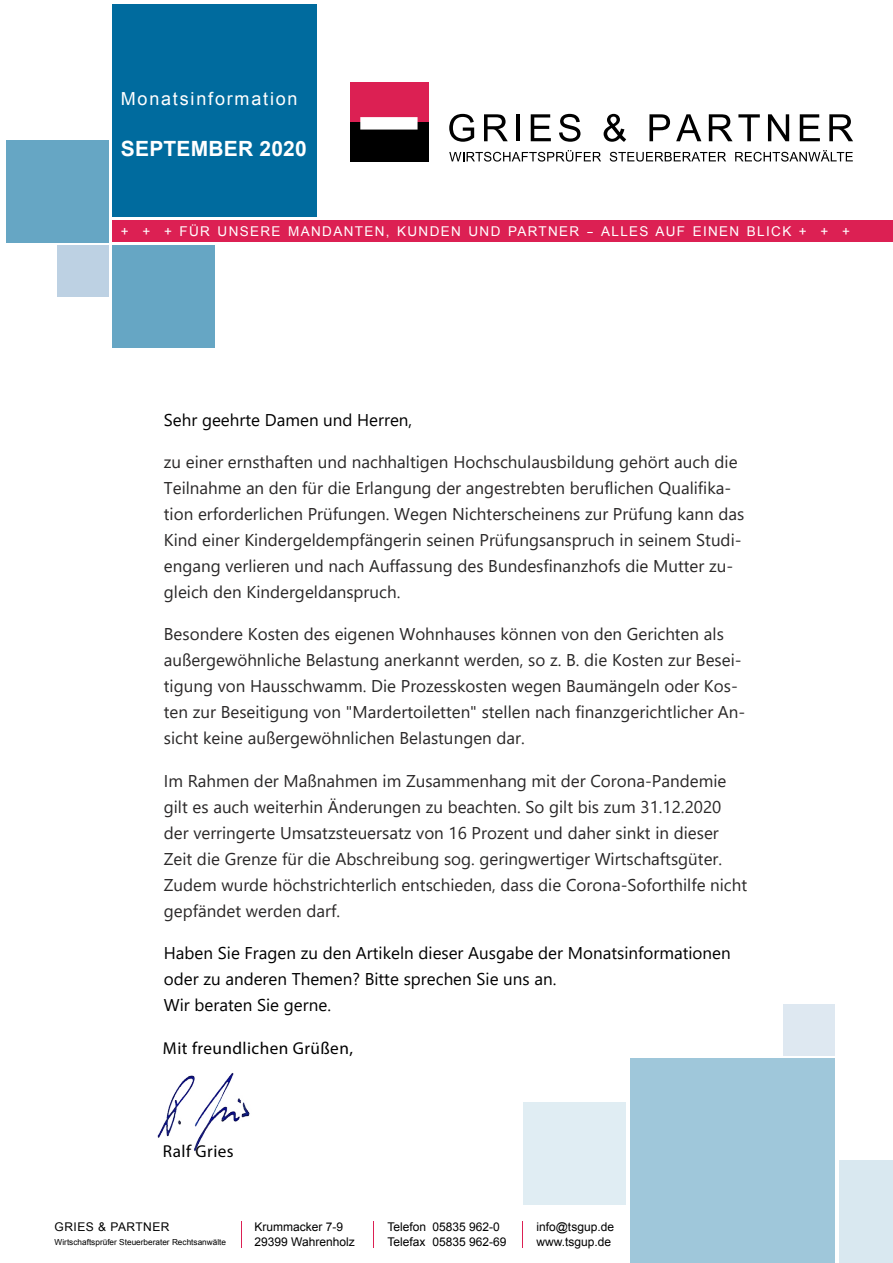
<style>
.page{position:relative;width:893px;height:1263px;background:#fff}
.page>*{position:absolute;margin:0;border:0;box-sizing:border-box;transform-origin:0 0}
.t1{font:700 21px "Arial";letter-spacing:.01em;color:#fff}
.t2{font:18px "Arial";letter-spacing:.1em;color:#fff}
.t3{font:17.25px "Myriad Pro";letter-spacing:.025em;color:#000}
.t4{font:16.95px/26px "Segoe UI";color:#2a2828}
.t5{font:16.95px/26px "Segoe UI";color:#000}
.t6{font:16.95px "Segoe UI";color:#fff}
.t7{font:13.5px "Arial";letter-spacing:.1em;color:#fff}
.t8{font:12px/14.4px "Arial";color:#000}
.t9{font:12px "Arial";letter-spacing:.04em;color:#000}
.t10{font:8.25px "Arial";color:#000}
</style>
<div class="page">
<div style="left:113px;top:4px;width:204px;height:213px;background:#006b9e"></div>
<div style="left:630px;top:1058px;width:205px;height:205px;background:#9fc7da"></div>
<div style="left:523px;top:1102px;width:102px;height:102px;background:#e0edf3"></div>
<div style="left:113px;top:246px;width:102px;height:102px;background:#66a6c4"></div>
<div style="left:58px;top:246px;width:51px;height:51px;background:#bdd1e3"></div>
<div style="left:783px;top:1004px;width:52px;height:51px;background:#dee8f1"></div>
<div style="left:839px;top:1160px;width:54px;height:103px;background:#d9e8f0"></div>
<div style="left:6px;top:140px;width:103px;height:102px;background:#66a6c4"></div>
<div style="left:113px;top:221px;width:779px;height:21px;background:#dc2053"></div>
<svg style="left:449px;top:114px;width:25px;height:28px"></svg>
<svg style="left:484px;top:114px;width:24px;height:27px"></svg>
<hr style="left:516px;top:114px;width:4px;height:27px;background:#000">
<svg style="left:531px;top:114px;width:20px;height:27px"></svg>
<svg style="left:559px;top:114px;width:21px;height:28px"></svg>
<svg style="left:604px;top:114px;width:22px;height:28px"></svg>
<svg style="left:649px;top:114px;width:21px;height:27px"></svg>
<svg style="left:676px;top:114px;width:25px;height:27px"></svg>
<svg style="left:709px;top:114px;width:51px;height:27px"></svg>
<svg style="left:768px;top:114px;width:21px;height:27px"></svg>
<svg style="left:800px;top:114px;width:20px;height:27px"></svg>
<svg style="left:829px;top:114px;width:24px;height:27px"></svg>
<svg style="left:449px;top:150px;width:152px;height:12px"></svg>
<svg style="left:610px;top:152px;width:116px;height:10px"></svg>
<svg style="left:735px;top:150px;width:118px;height:12px"></svg>
<div style="left:350px;top:82px;width:79px;height:40px;background:#dc2053"></div>
<div style="left:350px;top:122px;width:79px;height:39px;background:#000"></div>
<div style="left:360px;top:117px;width:58px;height:13px;background:#fff"></div>
<svg style="left:241px;top:1221px;width:1px;height:27px"></svg>
<svg style="left:373px;top:1221px;width:1px;height:27px"></svg>
<svg style="left:522px;top:1221px;width:1px;height:27px"></svg>
<img style="left:157px;top:1073px;width:93px;height:78px">
<p class="t2" style="left:121px;top:87px;width:178px">Monatsinformation</p>
<p class="t1" style="left:121px;top:134px;width:187px">SEPTEMBER 2020</p>
<p class="t6" style="left:164px;top:130px;width:146px">Monatsinformation</p>
<p class="t7" style="left:121px;top:222px;width:731px">+ + + FÜR UNSERE MANDANTEN, KUNDEN UND PARTNER - ALLES AUF EINEN BLICK + + +</p>
<p class="t5" style="left:164px;top:405px;width:250px">Sehr geehrte Damen und Herren,</p>
<p class="t4" style="left:164px;top:447px;width:582px">zu einer ernsthaften und nachhaltigen Hochschulausbildung gehört auch die Teilnahme an den für die Erlangung der angestrebten beruflichen Qualifika&shy;tion erforderlichen Prüfungen. Wegen Nichterscheinens zur Prüfung kann das Kind einer Kindergeldempfängerin seinen Prüfungsanspruch in seinem Studi&shy;engang verlieren und nach Auffassung des Bundesfinanzhofs die Mutter zu&shy;gleich den Kindergeldanspruch.</p>
<p class="t4" style="left:164px;top:620px;width:583px">Besondere Kosten des eigenen Wohnhauses können von den Gerichten als außergewöhnliche Belastung anerkannt werden, so z. B. die Kosten zur Besei&shy;tigung von Hausschwamm. Die Prozesskosten wegen Baumängeln oder Kos&shy;ten zur Beseitigung von "Mardertoiletten" stellen nach finanzgerichtlicher An&shy;sicht keine außergewöhnlichen Belastungen dar.</p>
<p class="t4" style="left:164px;top:766px;width:585px">Im Rahmen der Maßnahmen im Zusammenhang mit der Corona-Pandemie gilt es auch weiterhin Änderungen zu beachten. So gilt bis zum 31.12.2020 der verringerte Umsatzsteuersatz von 16 Prozent und daher sinkt in dieser Zeit die Grenze für die Abschreibung sog. geringwertiger Wirtschaftsgüter.<br>Zudem wurde höchstrichterlich entschieden, dass die Corona-Soforthilfe nicht gepfändet werden darf.</p>
<p class="t5" style="left:164px;top:939px;width:568px">Haben Sie Fragen zu den Artikeln dieser Ausgabe der Monatsinformationen oder zu anderen Themen? Bitte sprechen Sie uns an.<br>Wir beraten Sie gerne.</p>
<p class="t3" style="left:163px;top:1037px;width:192px">Mit freundlichen Grüßen,</p>
<p class="t3" style="left:163px;top:1141px;width:72px">Ralf Gries</p>
<p class="t9" style="left:55px;top:1219px;width:116px">GRIES &amp; PARTNER</p>
<p class="t10" style="left:55px;top:1237px;width:173px">Wirtschaftsprüfer Steuerberater Rechtsanwälte</p>
<p class="t8" style="left:254px;top:1220px;width:102px">Krummacker 7-9<br>29399 Wahrenholz</p>
<p class="t8" style="left:387px;top:1220px;width:121px">Telefon 05835 962-0<br>Telefax 05835 962-69</p>
<p class="t8" style="left:536px;top:1220px;width:79px">info@tsgup.de www.tsgup.de</p>
</div>
